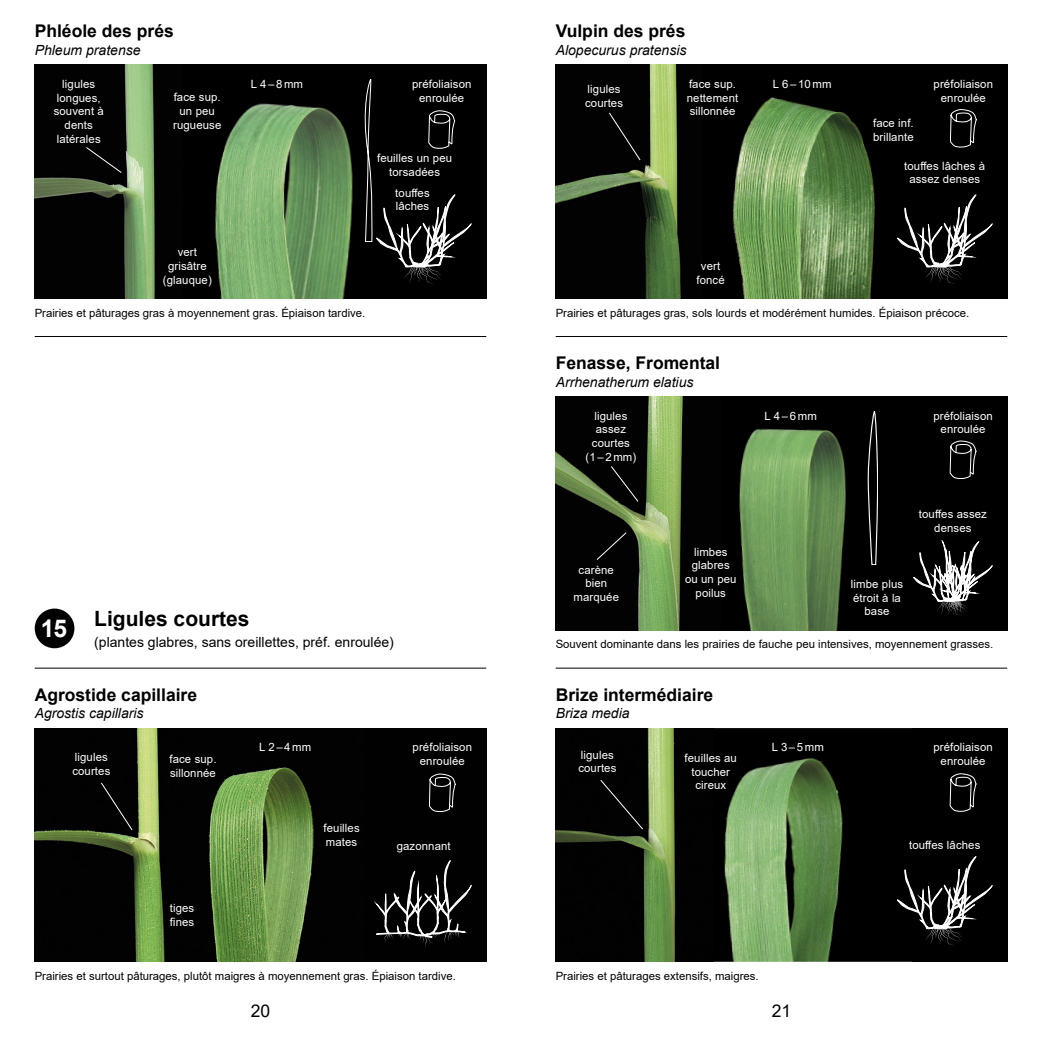
<style>
.page{position:relative;width:1042px;height:1042px;background:#fff}
.page>*{position:absolute;margin:0;border:0;box-sizing:border-box;transform-origin:0 0}
.t1{font:700 24.5px "Arial";color:#fff}
.t2{font:700 21px "Arial";color:#000}
.t3{font:700 17.5px "Arial";color:#000}
.t4{font:17.5px "Arial";color:#000}
.t5{font:italic 14px "Arial";color:#000}
.t6{font:14px "Arial";color:#020203}
.t7{font:11.38px/13.7px "Arial";letter-spacing:.01em;color:#fff;text-align:center}
.t8{font:11.38px "Arial";color:#020203}
</style>
<div class="page">
<img style="left:182px;top:65px;width:181px;height:234px">
<div style="left:363px;top:65px;width:54px;height:234px;background:#000"></div>
<div style="left:417px;top:65px;width:69px;height:234px;background:#000"></div>
<img style="left:35px;top:65px;width:147px;height:234px">
<img style="left:182px;top:728px;width:183px;height:234px">
<div style="left:365px;top:728px;width:44px;height:234px;background:#010102"></div>
<div style="left:409px;top:728px;width:23px;height:234px;background:#010102"></div>
<div style="left:432px;top:728px;width:54px;height:234px;background:#010102"></div>
<img style="left:35px;top:728px;width:147px;height:234px">
<div style="left:902px;top:65px;width:105px;height:234px;background:#000"></div>
<img style="left:556px;top:65px;width:148px;height:234px">
<img style="left:721px;top:396px;width:139px;height:234px">
<div style="left:860px;top:396px;width:73px;height:234px;background:#000001"></div>
<div style="left:933px;top:396px;width:74px;height:234px;background:#000001"></div>
<img style="left:556px;top:396px;width:165px;height:234px">
<img style="left:713px;top:728px;width:199px;height:234px">
<div style="left:912px;top:728px;width:95px;height:234px;background:#000"></div>
<img style="left:556px;top:728px;width:157px;height:234px">
<img style="left:704px;top:65px;width:198px;height:234px">
<hr style="left:556px;top:668px;width:451px;height:1px;background:#020203">
<hr style="left:35px;top:668px;width:451px;height:1px;background:#020203">
<hr style="left:556px;top:336px;width:451px;height:1px;background:#020203">
<hr style="left:35px;top:336px;width:451px;height:1px;background:#020203">
<svg style="left:376px;top:860px;width:95px;height:87px"></svg>
<svg style="left:897px;top:195px;width:95px;height:89px"></svg>
<svg style="left:608px;top:112px;width:33px;height:49px"></svg>
<div style="left:100px;top:781px;width:33px;height:50px;background:#020202"></div>
<svg style="left:950px;top:109px;width:26px;height:38px"></svg>
<svg style="left:429px;top:774px;width:27px;height:38px"></svg>
<svg style="left:897px;top:856px;width:95px;height:89px"></svg>
<div style="left:599px;top:779px;width:45px;height:51px;background:#020202"></div>
<svg style="left:610px;top:465px;width:29px;height:38px"></svg>
<svg style="left:596px;top:531px;width:31px;height:30px"></svg>
<svg style="left:950px;top:441px;width:26px;height:38px"></svg>
<svg style="left:950px;top:773px;width:26px;height:38px"></svg>
<div style="left:35px;top:608px;width:39px;height:40px;background:#020203;border-radius:50%"></div>
<svg style="left:85px;top:146px;width:38px;height:28px"></svg>
<svg style="left:365px;top:79px;width:106px;height:205px"></svg>
<svg style="left:913px;top:541px;width:79px;height:74px"></svg>
<svg style="left:868px;top:411px;width:10px;height:153px"></svg>
<h3 class="t3" style="left:35px;top:19px;width:141px">Phléole des prés</h3>
<p class="t5" style="left:35px;top:41px;width:107px">Phleum pratense</p>
<p class="t7" style="left:54px;top:77px;width:52px">ligules longues, souvent à dents latérales</p>
<p class="t7" style="left:173px;top:90px;width:50px">face sup. un peu rugueuse</p>
<p class="t7" style="left:251px;top:77px;width:54px">L 4–8mm</p>
<p class="t7" style="left:412px;top:77px;width:61px">préfoliaison enroulée</p>
<p class="t7" style="left:377px;top:151px;width:76px">feuilles un peu torsadées</p>
<p class="t7" style="left:395px;top:186px;width:36px;text-align:left">touffes lâches</p>
<p class="t7" style="left:163px;top:245px;width:50px">vert grisâtre (glauque)</p>
<p class="t8" style="left:35px;top:305px;width:332px">Prairies et pâturages gras à moyennement gras. Épiaison tardive.</p>
<h1 class="t1" style="left:41px;top:611px;width:28px">15</h1>
<h2 class="t2" style="left:94px;top:603px;width:157px">Ligules courtes</h2>
<p class="t6" style="left:94px;top:632px;width:301px">(plantes glabres, sans oreillettes, préf. enroulée)</p>
<h3 class="t3" style="left:35px;top:682px;width:164px">Agrostide capillaire</h3>
<p class="t5" style="left:35px;top:704px;width:110px">Agrostis capillaris</p>
<p class="t7" style="left:72px;top:750px;width:39px;text-align:left">ligules courtes</p>
<p class="t7" style="left:169px;top:752px;width:49px;text-align:left">face sup. sillonnée</p>
<p class="t7" style="left:170px;top:901px;width:26px;text-align:left">tiges fines</p>
<p class="t7" style="left:259px;top:740px;width:54px">L 2–4mm</p>
<p class="t7" style="left:323px;top:821px;width:38px;text-align:left">feuilles mates</p>
<p class="t7" style="left:413px;top:740px;width:61px">préfoliaison enroulée</p>
<p class="t7" style="left:397px;top:839px;width:56px">gazonnant</p>
<p class="t8" style="left:35px;top:968px;width:423px">Prairies et surtout pâturages, plutôt maigres à moyennement gras. Épiaison tardive.</p>
<h3 class="t3" style="left:556px;top:19px;width:131px">Vulpin des prés</h3>
<p class="t5" style="left:556px;top:41px;width:132px">Alopecurus pratensis</p>
<p class="t7" style="left:585px;top:82px;width:39px;text-align:left">ligules courtes</p>
<p class="t7" style="left:687px;top:77px;width:53px;text-align:left">face sup. nettement sillonnée</p>
<p class="t7" style="left:773px;top:77px;width:60px">L 6–10mm</p>
<p class="t7" style="left:696px;top:259px;width:30px">vert foncé</p>
<p class="t7" style="left:873px;top:116px;width:42px;text-align:left">face inf. brillante</p>
<p class="t7" style="left:933px;top:77px;width:61px">préfoliaison enroulée</p>
<p class="t7" style="left:904px;top:159px;width:83px">touffes lâches à assez denses</p>
<p class="t8" style="left:556px;top:305px;width:415px">Prairies et pâturages gras, sols lourds et modérément humides. Épiaison précoce.</p>
<h3 class="t3" style="left:556px;top:350px;width:166px">Fenasse, Fromental</h3>
<p class="t5" style="left:556px;top:373px;width:139px">Arrhenatherum elatius</p>
<p class="t7" style="left:585px;top:409px;width:52px">ligules assez courtes (1–2mm)</p>
<p class="t7" style="left:764px;top:409px;width:54px">L 4–6mm</p>
<p class="t7" style="left:573px;top:562px;width:47px">carène bien marquée</p>
<p class="t7" style="left:685px;top:545px;width:53px">limbes glabres ou un peu poilus</p>
<p class="t7" style="left:933px;top:409px;width:61px">préfoliaison enroulée</p>
<p class="t7" style="left:919px;top:507px;width:70px">touffes assez denses</p>
<p class="t7" style="left:851px;top:577px;width:54px">limbe plus étroit à la base</p>
<p class="t8" style="left:556px;top:636px;width:439px">Souvent dominante dans les prairies de fauche peu intensives, moyennement grasses.</p>
<h3 class="t3" style="left:556px;top:682px;width:159px">Brize intermédiaire</h3>
<p class="t5" style="left:556px;top:704px;width:75px">Briza media</p>
<p class="t7" style="left:578px;top:748px;width:39px;text-align:left">ligules courtes</p>
<p class="t7" style="left:684px;top:751px;width:54px">feuilles au toucher cireux</p>
<p class="t7" style="left:772px;top:740px;width:54px">L 3–5mm</p>
<p class="t8" style="left:556px;top:968px;width:204px">Prairies et pâturages extensifs, maigres.</p>
<p class="t7" style="left:933px;top:740px;width:61px">préfoliaison enroulée</p>
<p class="t7" style="left:909px;top:838px;width:73px">touffes lâches</p>
<h3 class="t4" style="left:251px;top:999px;width:21px">20</h3>
<h3 class="t4" style="left:772px;top:999px;width:21px">21</h3>
</div>
